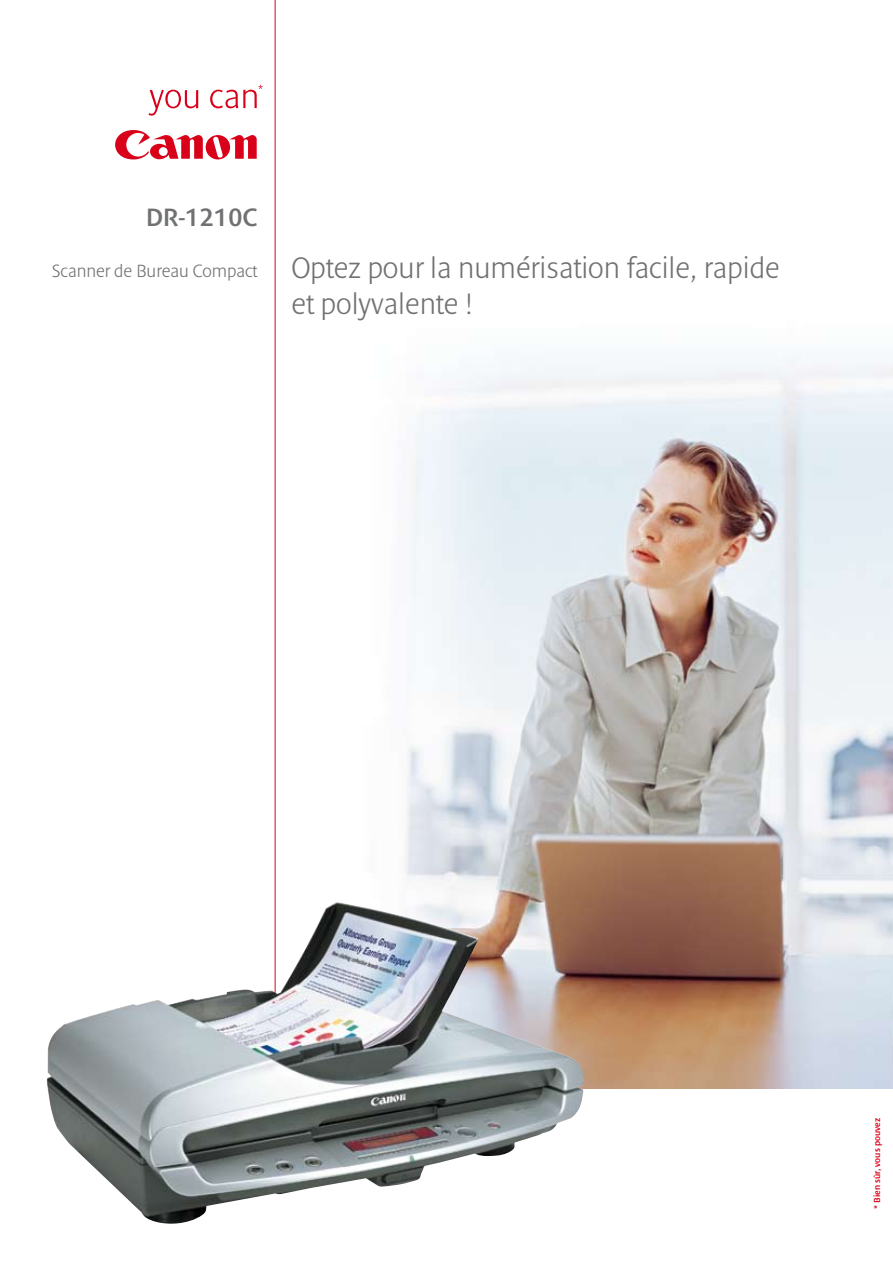
<style>
.page{position:relative;width:893px;height:1263px;background:#fff}
.page>*{position:absolute;margin:0;border:0;box-sizing:border-box;transform-origin:0 0}
.t1{font:300 30px/36px "Denda New";color:#707173}
.t2{font:600 25.5px "Denda New";color:#707173}
.t3{font:300 18px "Denda New";color:#707173}
.t4{font:600 9px "Denda New";color:#d9001a}
</style>
<div class="page">
<img style="left:405px;top:353px;width:488px;height:736px">
<svg style="left:115px;top:130px;width:142px;height:29px"></svg>
<svg style="left:149px;top:90px;width:49px;height:26px"></svg>
<svg style="left:210px;top:85px;width:53px;height:23px"></svg>
<hr style="left:275px;top:0;width:1px;height:997px;background:#d9001a">
<img style="left:47px;top:902px;width:538px;height:322px">
<p class="t2" style="left:146px;top:204px;width:113px">DR-1210C</p>
<p class="t3" style="left:52px;top:261px;width:207px">Scanner de Bureau Compact</p>
<p class="t1" style="left:291px;top:250px;width:490px">Optez pour la numérisation facile, rapide et polyvalente !</p>
<p class="t4" style="left:872px;top:1209px;width:92px;rotate:-90deg">* Bien sûr, vous pouvez</p>
</div>
